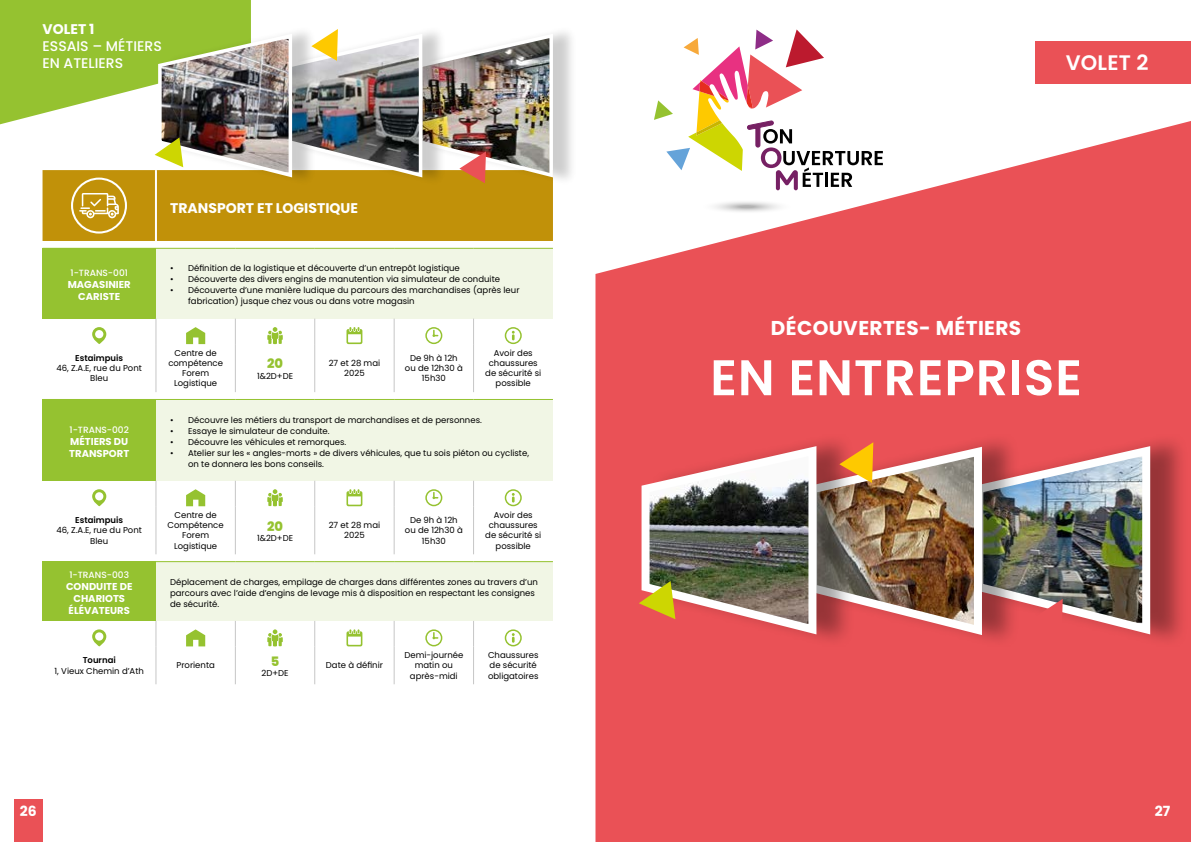
<style>
.page{position:relative;width:1191px;height:842px;background:#fff}
.page>*{position:absolute;margin:0;border:0;box-sizing:border-box;transform-origin:0 0}
.t1{font:600 50px "Poppins";letter-spacing:.02em;color:#fff}
.t2{font:600 21px "Poppins";letter-spacing:.01em;color:#fff}
.t3{font:700 20px "Poppins";letter-spacing:.02em;color:#fff}
.t4{font:700 14px "Poppins";color:#fff}
.t5{font:500 14px/16.8px "Poppins";color:#fff}
.t6{font:800 13px "Poppins";color:#95c230}
.t7{font:700 10px/12px "Poppins";color:#fff;text-align:center}
.t8{font:500 9px "Poppins";color:#fff}
.t9{font:8.5px/10.2px "Poppins";color:#000;text-align:center}
.t10{font:600 8.5px "Poppins";color:#000}
</style>
<div class="page">
<div style="left:14px;top:799px;width:29px;height:43px;background:#ea5156"></div>
<svg style="left:595px;top:121px;width:596px;height:721px;background:#ec6166"></svg>
<div style="left:1148px;top:799px;width:28px;height:43px;background:#ea5156"></div>
<svg style="left:695px;top:198px;width:102px;height:16px"></svg>
<svg style="left:654px;top:29px;width:229px;height:161px"></svg>
<div style="left:43px;top:248px;width:113px;height:71px;background:#95c230"></div>
<div style="left:156px;top:248px;width:397px;height:71px;background:#f1f6e5"></div>
<hr style="left:156px;top:248px;width:79px;height:1px;background:#95c230">
<hr style="left:235px;top:248px;width:80px;height:1px;background:#95c230">
<hr style="left:315px;top:248px;width:79px;height:1px;background:#95c230">
<hr style="left:394px;top:248px;width:79px;height:1px;background:#95c230">
<hr style="left:473px;top:248px;width:80px;height:1px;background:#95c230">
<svg style="left:156px;top:319px;width:1px;height:25px"></svg>
<svg style="left:235px;top:319px;width:1px;height:25px"></svg>
<svg style="left:314px;top:319px;width:1px;height:25px"></svg>
<svg style="left:394px;top:319px;width:1px;height:25px"></svg>
<svg style="left:473px;top:319px;width:1px;height:25px"></svg>
<hr style="left:156px;top:344px;width:1px;height:48px;background:#c6c6c6">
<hr style="left:235px;top:344px;width:1px;height:48px;background:#c6c6c6">
<hr style="left:314px;top:344px;width:1px;height:48px;background:#c6c6c6">
<hr style="left:394px;top:344px;width:1px;height:48px;background:#c6c6c6">
<hr style="left:473px;top:344px;width:1px;height:48px;background:#c6c6c6">
<svg style="left:92px;top:327px;width:14px;height:17px"></svg>
<svg style="left:186px;top:327px;width:19px;height:17px"></svg>
<svg style="left:267px;top:327px;width:16px;height:17px"></svg>
<svg style="left:346px;top:327px;width:16px;height:17px"></svg>
<svg style="left:425px;top:327px;width:17px;height:17px"></svg>
<svg style="left:505px;top:327px;width:17px;height:17px"></svg>
<div style="left:43px;top:399px;width:113px;height:82px;background:#95c230"></div>
<div style="left:156px;top:399px;width:397px;height:82px;background:#f1f6e5"></div>
<hr style="left:156px;top:399px;width:79px;height:1px;background:#95c230">
<hr style="left:235px;top:399px;width:80px;height:1px;background:#95c230">
<hr style="left:315px;top:399px;width:79px;height:1px;background:#95c230">
<hr style="left:394px;top:399px;width:79px;height:1px;background:#95c230">
<hr style="left:473px;top:399px;width:80px;height:1px;background:#95c230">
<svg style="left:156px;top:481px;width:1px;height:25px"></svg>
<hr style="left:156px;top:506px;width:1px;height:48px;background:#c6c6c6">
<svg style="left:235px;top:481px;width:1px;height:25px"></svg>
<hr style="left:235px;top:506px;width:1px;height:48px;background:#c6c6c6">
<svg style="left:314px;top:481px;width:1px;height:25px"></svg>
<svg style="left:394px;top:481px;width:1px;height:25px"></svg>
<hr style="left:314px;top:506px;width:1px;height:48px;background:#c6c6c6">
<hr style="left:394px;top:506px;width:1px;height:48px;background:#c6c6c6">
<svg style="left:473px;top:481px;width:1px;height:25px"></svg>
<hr style="left:473px;top:506px;width:1px;height:48px;background:#c6c6c6">
<svg style="left:92px;top:489px;width:14px;height:17px"></svg>
<svg style="left:186px;top:489px;width:19px;height:17px"></svg>
<svg style="left:267px;top:489px;width:16px;height:17px"></svg>
<svg style="left:346px;top:489px;width:16px;height:17px"></svg>
<svg style="left:425px;top:489px;width:17px;height:17px"></svg>
<svg style="left:505px;top:489px;width:17px;height:17px"></svg>
<div style="left:43px;top:562px;width:113px;height:59px;background:#95c230"></div>
<div style="left:156px;top:562px;width:397px;height:59px;background:#f1f6e5"></div>
<hr style="left:43px;top:561px;width:113px;height:1px;background:#95c230">
<hr style="left:156px;top:561px;width:79px;height:1px;background:#95c230">
<hr style="left:235px;top:561px;width:80px;height:1px;background:#95c230">
<hr style="left:315px;top:561px;width:79px;height:1px;background:#95c230">
<hr style="left:394px;top:561px;width:79px;height:1px;background:#95c230">
<hr style="left:473px;top:561px;width:80px;height:1px;background:#95c230">
<svg style="left:156px;top:621px;width:1px;height:25px"></svg>
<hr style="left:156px;top:646px;width:1px;height:38px;background:#c6c6c6">
<svg style="left:235px;top:621px;width:1px;height:25px"></svg>
<hr style="left:235px;top:646px;width:1px;height:38px;background:#c6c6c6">
<svg style="left:314px;top:621px;width:1px;height:25px"></svg>
<svg style="left:394px;top:621px;width:1px;height:25px"></svg>
<hr style="left:314px;top:646px;width:1px;height:38px;background:#c6c6c6">
<hr style="left:394px;top:646px;width:1px;height:38px;background:#c6c6c6">
<svg style="left:473px;top:621px;width:1px;height:25px"></svg>
<hr style="left:473px;top:646px;width:1px;height:38px;background:#c6c6c6">
<svg style="left:92px;top:629px;width:14px;height:17px"></svg>
<svg style="left:186px;top:629px;width:19px;height:17px"></svg>
<svg style="left:267px;top:629px;width:16px;height:17px"></svg>
<svg style="left:346px;top:629px;width:16px;height:17px"></svg>
<svg style="left:425px;top:629px;width:17px;height:17px"></svg>
<svg style="left:505px;top:629px;width:17px;height:17px"></svg>
<div style="left:1035px;top:42px;width:156px;height:42px;background:#ea5156"></div>
<div style="left:424px;top:25px;width:153px;height:161px;background:#000;opacity:.2"></div>
<img style="left:0;top:0;width:555px;height:241px">
<div style="left:982px;top:431px;width:207px;height:218px;background:#000;opacity:.35"></div>
<div style="left:814px;top:432px;width:207px;height:218px;background:#ea5156"></div>
<div style="left:648px;top:431px;width:207px;height:218px;background:#ea5156"></div>
<img style="left:636px;top:441px;width:518px;height:199px">
<h3 class="t4" style="left:43px;top:21px;width:53px">VOLET 1</h3>
<h3 class="t5" style="left:43px;top:38px;width:121px">ESSAIS – MÉTIERS<br>EN ATELIERS</h3>
<p class="t8" style="left:71px;top:268px;width:59px">1-TRANS-001</p>
<p class="t7" style="left:68px;top:279px;width:65px">MAGASINIER<br>CARISTE</p>
<h3 class="t4" style="left:170px;top:200px;width:189px">TRANSPORT ET LOGISTIQUE</h3>
<p class="t9" style="left:170px;top:263px;width:291px">• Définition de la logistique et découverte d’un entrepôt logistique</p>
<p class="t9" style="left:170px;top:274px;width:331px">• Découverte des divers engins de manutention via simulateur de conduite</p>
<p class="t9" style="left:188px;top:285px;width:333px;line-height:11px;text-align:left;text-indent:-18px">• Découverte d’une manière ludique du parcours des marchandises (après leur fabrication) jusque chez vous ou dans votre magasin</p>
<p class="t10" style="left:75px;top:353px;width:49px">Estaimpuis</p>
<p class="t9" style="left:57px;top:363px;width:87px">46, Z.A.E, rue du Pont<br>Bleu</p>
<p class="t8" style="left:70px;top:424px;width:61px">1-TRANS-002</p>
<p class="t7" style="left:69px;top:435px;width:62px;text-align:left">MÉTIERS DU<br>TRANSPORT</p>
<p class="t10" style="left:75px;top:515px;width:49px">Estaimpuis</p>
<p class="t9" style="left:57px;top:525px;width:87px">46, Z.A.E, rue du Pont<br>Bleu</p>
<p class="t9" style="left:168px;top:348px;width:56px">Centre de compétence<br>Forem<br>Logistique</p>
<h3 class="t6" style="left:267px;top:356px;width:17px">20</h3>
<p class="t9" style="left:257px;top:371px;width:38px">1&amp;2D+DE</p>
<p class="t9" style="left:329px;top:358px;width:53px">27 et 28 mai<br>2025</p>
<p class="t9" style="left:405px;top:353px;width:59px">De 9h à 12h ou de 12h30 à<br>15h30</p>
<p class="t9" style="left:485px;top:348px;width:58px">Avoir des chaussures de sécurité si possible</p>
<p class="t9" style="left:170px;top:414px;width:313px">• Découvre les métiers du transport de marchandises et de personnes.</p>
<p class="t9" style="left:170px;top:425px;width:161px">• Essaye le simulateur de conduite.</p>
<p class="t9" style="left:170px;top:436px;width:178px">• Découvre les véhicules et remorques.</p>
<p class="t9" style="left:188px;top:447px;width:342px;line-height:11px;text-align:left;text-indent:-18px">• Atelier sur les « angles-morts » de divers véhicules, que tu sois piéton ou cycliste, on te donnera les bons conseils.</p>
<p class="t9" style="left:168px;top:510px;width:58px">Centre de<br>Compétence<br>Forem<br>Logistique</p>
<h3 class="t6" style="left:267px;top:518px;width:17px">20</h3>
<p class="t9" style="left:257px;top:533px;width:38px">1&amp;2D+DE</p>
<p class="t9" style="left:329px;top:520px;width:53px">27 et 28 mai<br>2025</p>
<p class="t9" style="left:405px;top:515px;width:59px">De 9h à 12h ou de 12h30 à<br>15h30</p>
<p class="t9" style="left:485px;top:510px;width:58px">Avoir des chaussures de sécurité si possible</p>
<p class="t8" style="left:69px;top:570px;width:61px">1-TRANS-003</p>
<p class="t7" style="left:66px;top:580px;width:68px">CONDUITE DE<br>CHARIOTS<br>ÉLÉVATEURS</p>
<p class="t9" style="left:170px;top:576px;width:369px;line-height:11px;text-align:left">Déplacement de charges, empilage de charges dans différentes zones au travers d’un parcours avec l’aide d’engins de levage mis à disposition en respectant les consignes de sécurité.</p>
<p class="t10" style="left:83px;top:655px;width:35px">Tournai</p>
<p class="t9" style="left:55px;top:665px;width:91px">1, Vieux Chemin d’Ath</p>
<p class="t9" style="left:176px;top:660px;width:40px">Prorienta</p>
<h3 class="t6" style="left:271px;top:653px;width:10px">5</h3>
<p class="t9" style="left:261px;top:668px;width:29px">2D+DE</p>
<p class="t9" style="left:326px;top:660px;width:58px">Date à définir</p>
<p class="t9" style="left:404px;top:650px;width:60px">Demi-journée matin ou après-midi</p>
<p class="t9" style="left:488px;top:650px;width:52px;text-align:left">Chaussures de sécurité obligatoires</p>
<h2 class="t2" style="left:1065px;top:50px;width:84px">VOLET 2</h2>
<h3 class="t3" style="left:771px;top:317px;width:252px">DÉCOUVERTES- MÉTIERS</h3>
<h1 class="t1" style="left:710px;top:349px;width:373px">EN ENTREPRISE</h1>
<h3 class="t4" style="left:20px;top:803px;width:18px">26</h3>
<h3 class="t4" style="left:1154px;top:803px;width:17px">27</h3>
</div>
